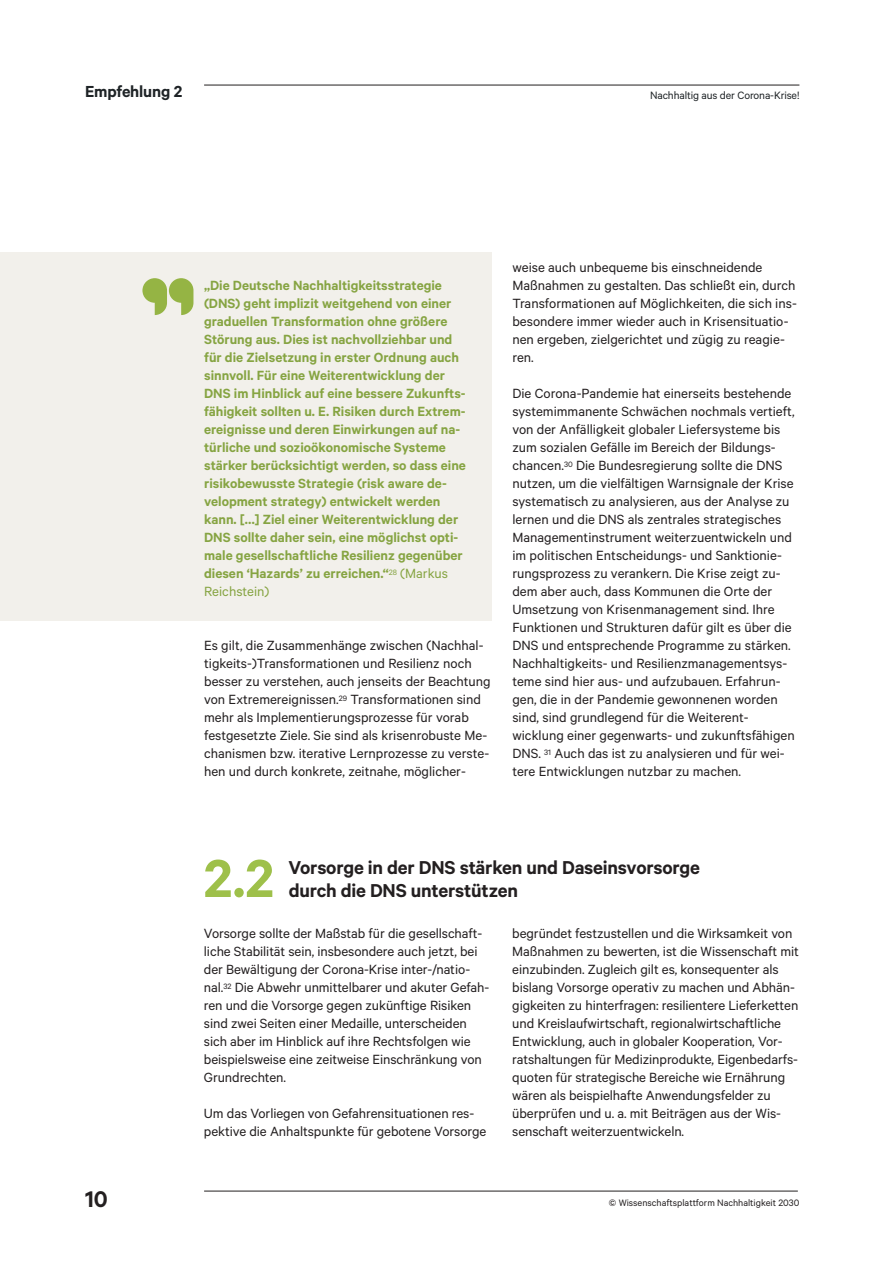
<style>
.page{position:relative;width:893px;height:1263px;background:#fff}
.page>*{position:absolute;margin:0;border:0;box-sizing:border-box;transform-origin:0 0}
.Zahl_L{font:600 60px "Calibre";color:#9ec04a}
.t1{font:600 25.5px "Calibre";color:#231f20}
.Empfehlung{font:600 21px/23.2px "Calibre";letter-spacing:-.01em;color:#231f20}
.Kapitel{font:600 18px "Calibre";letter-spacing:-.01em;color:#1e2326}
.Copytext_GLR{font:15px/18px "Calibre";color:#231f20}
.Copytext_GLR_Bold{font:600 15px/18px "Calibre";color:#86a442}
.Zwischenüberschrift{font:12px "Calibre";letter-spacing:-.01em;color:#1e2326}
.t2{font:10.5px "Calibre";color:#231f20}
.s1{font-weight:400}
</style>
<div class="page">
<div style="left:0;top:252px;width:491px;height:369px;background:#f2f0eb"></div>
<hr style="left:204px;top:1191px;width:594px;height:1px;background:#231f20">
<hr style="left:204px;top:85px;width:595px;height:1px;background:#231f20">
<svg style="left:142px;top:278px;width:51px;height:37px"></svg>
<p class="Kapitel" style="left:85px;top:80px;width:99px">Empfehlung 2</p>
<p class="Zwischenüberschrift" style="left:650px;top:88px;width:151px">Nachhaltig aus der Corona-Krise!</p>
<p class="Copytext_GLR_Bold" style="left:204px;top:275px;width:263px">„Die Deutsche Nachhaltigkeitsstrategie (DNS) geht implizit weitgehend von einer graduellen Transformation ohne größere Störung aus. Dies ist nachvollziehbar und für die Zielsetzung in erster Ordnung auch sinnvoll. Für eine Weiterentwicklung der DNS im Hinblick auf eine bessere Zukunfts&shy;fähigkeit sollten u. E. Risiken durch Extrem&shy;ereignisse und deren Einwirkungen auf na&shy;türliche und sozioökonomische Systeme stärker berücksichtigt werden, so dass eine risikobewusste Strategie (risk aware de&shy;velopment strategy) entwickelt werden kann. […] Ziel einer Weiterentwicklung der DNS sollte daher sein, eine möglichst opti&shy;male gesellschaftliche Resilienz gegenüber diesen ‘Hazards’ zu erreichen.“<sup>28</sup> <span class="s1">(Markus Reichstein)</span></p>
<p class="Copytext_GLR" style="left:204px;top:635px;width:288px">Es gilt, die Zusammenhänge zwischen (Nachhal&shy;tigkeits-)Transformationen und Resilienz noch besser zu verstehen, auch jenseits der Beachtung von Extremereignissen.<sup>29</sup> Transformationen sind mehr als Implementierungsprozesse für vorab festgesetzte Ziele. Sie sind als krisenrobuste Me&shy;chanismen bzw. iterative Lernprozesse zu verste&shy;hen und durch konkrete, zeitnahe, möglicher-</p>
<p class="Copytext_GLR" style="left:512px;top:257px;width:286px">weise auch unbequeme bis einschneidende Maßnahmen zu gestalten. Das schließt ein, durch Transformationen auf Möglichkeiten, die sich ins&shy;besondere immer wieder auch in Krisensituatio&shy;nen ergeben, zielgerichtet und zügig zu reagie&shy;ren.</p>
<p class="Copytext_GLR" style="left:512px;top:383px;width:284px">Die Corona-Pandemie hat einerseits bestehende systemimmanente Schwächen nochmals vertieft, von der Anfälligkeit globaler Liefersysteme bis zum sozialen Gefälle im Bereich der Bildungs&shy;chancen.<sup>30</sup> Die Bundesregierung sollte die DNS nutzen, um die vielfältigen Warnsignale der Krise systematisch zu analysieren, aus der Analyse zu lernen und die DNS als zentrales strategisches Managementinstrument weiterzuentwickeln und im politischen Entscheidungs- und Sanktionie&shy;rungsprozess zu verankern. Die Krise zeigt zu&shy;dem aber auch, dass Kommunen die Orte der Umsetzung von Krisenmanagement sind. Ihre Funktionen und Strukturen dafür gilt es über die DNS und entsprechende Programme zu stärken.<br>Nachhaltigkeits- und Resilienzmanagementsys&shy;teme sind hier aus- und aufzubauen. Erfahrun&shy;gen, die in der Pandemie gewonnenen worden sind, sind grundlegend für die Weiterent&shy;wicklung einer gegenwarts- und zukunftsfähigen DNS. <sup>31</sup> Auch das ist zu analysieren und für wei&shy;tere Entwicklungen nutzbar zu machen.</p>
<p class="Zahl_L" style="left:204px;top:843px;width:72px">2.2</p>
<p class="Empfehlung" style="left:289px;top:855px;width:413px">Vorsorge in der DNS stärken und Daseinsvorsorge durch die DNS unterstützen</p>
<p class="Copytext_GLR" style="left:204px;top:923px;width:287px">Vorsorge sollte der Maßstab für die gesellschaft&shy;liche Stabilität sein, insbesondere auch jetzt, bei der Bewältigung der Corona-Krise inter-/natio&shy;nal.<sup>32</sup> Die Abwehr unmittelbarer und akuter Gefah&shy;ren und die Vorsorge gegen zukünftige Risiken sind zwei Seiten einer Medaille, unterscheiden sich aber im Hinblick auf ihre Rechtsfolgen wie beispielsweise eine zeitweise Einschränkung von Grundrechten.</p>
<p class="Copytext_GLR" style="left:204px;top:1103px;width:284px">Um das Vorliegen von Gefahrensituationen res&shy;pektive die Anhaltspunkte für gebotene Vorsorge</p>
<p class="Copytext_GLR" style="left:512px;top:923px;width:288px">begründet festzustellen und die Wirksamkeit von Maßnahmen zu bewerten, ist die Wissenschaft mit einzubinden. Zugleich gilt es, konsequenter als bislang Vorsorge operativ zu machen und Abhän&shy;gigkeiten zu hinterfragen: resilientere Lieferketten und Kreislaufwirtschaft, regionalwirtschaftliche Entwicklung, auch in globaler Kooperation, Vor&shy;ratshaltungen für Medizinprodukte, Eigenbedarfs&shy;quoten für strategische Bereiche wie Ernährung wären als beispielhafte Anwendungsfelder zu überprüfen und u. a. mit Beiträgen aus der Wis&shy;senschaft weiterzuentwickeln.</p>
<p class="t1" style="left:85px;top:1184px;width:24px">10</p>
<p class="t2" style="left:609px;top:1196px;width:192px">© Wissenschaftsplattform Nachhaltigkeit 2030</p>
</div>
